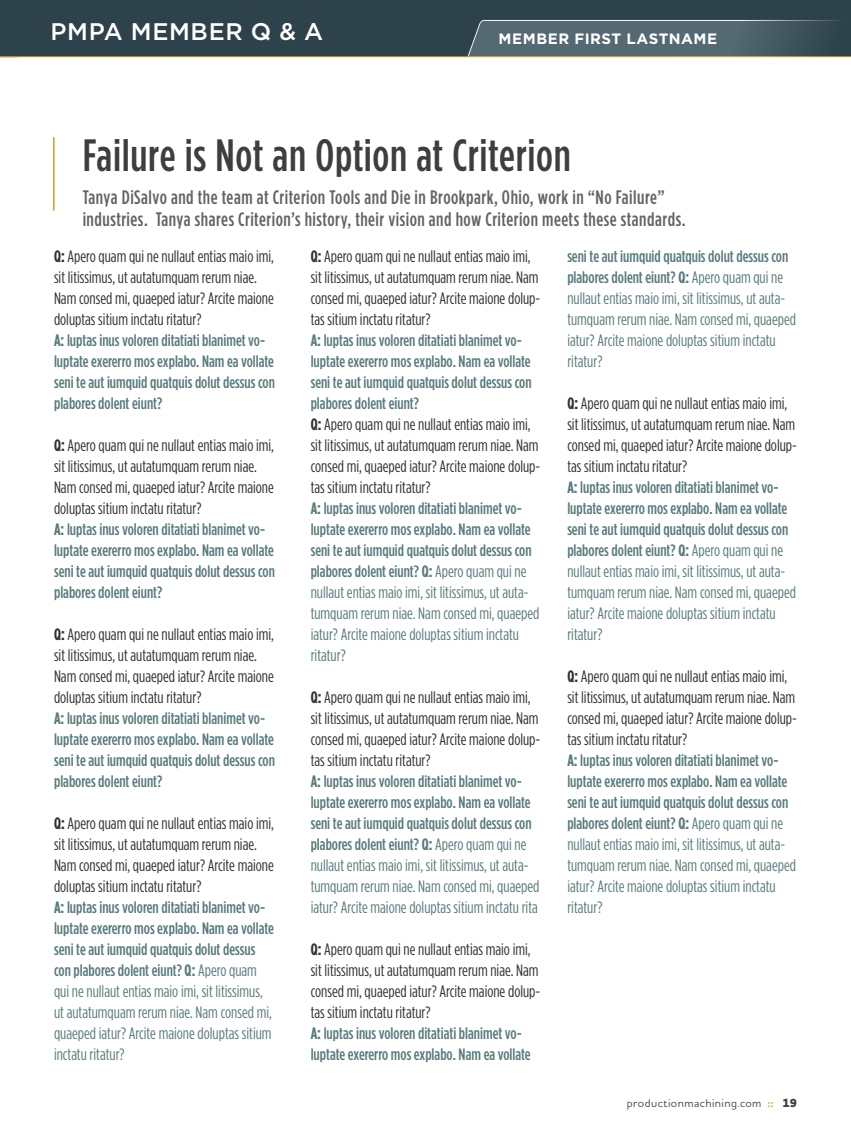
<style>
.page{position:relative;width:851px;height:1134px;background:#fff}
.page>*{position:absolute;margin:0;border:0;box-sizing:border-box;transform-origin:0 0}
._01_TItle_-_Short{font:500 45.3px "Gotham Condensed";letter-spacing:.015em;color:#3e3e3f}
._00_Header__Article{font:500 24px "Gotham";letter-spacing:.03em;color:#fff}
.t1{font:500 19.5px/22.5px "Gotham Condensed";letter-spacing:.025em;color:#636366}
.QA-ANSWER{font:16.5px/21px "Gotham Condensed";color:#587a7b}
.QA-QUESTION{font:16.5px/21px "Gotham Condensed";color:#312f30}
.QA-ANSWER-2{font:500 16.5px/21px "Gotham Condensed";color:#587a7b}
.QA-QUESTION-2{font:16.5px/21px "Gotham Condensed";color:#587a7b}
.QA-ANSWER-3{font:16.5px/21px "Gotham Condensed";color:#312f30}
._00_Header__Article-2{font:700 15px "Gotham";letter-spacing:.035em;color:#fff}
.t2{font:500 11.25px "Houschka Pro";letter-spacing:.04em;color:#454647}
.s1{font-weight:700}
.s2{font-weight:500}
.s3{font-weight:700;font-size:10.5px;color:#cf9b2a}
.s4{font-weight:800;font-size:12px;color:#3e3e3f}
</style>
<div class="page">
<div style="left:0;top:0;width:5px;height:57px;background:#2e424c"></div>
<svg style="left:0;top:57px;width:24px;height:1px"></svg>
<div style="left:1px;top:0;width:849px;height:57px;background:#2e424c"></div>
<svg style="left:466px;top:20px;width:381px;height:38px"></svg>
<hr style="left:0;top:56px;width:850px;height:1px;background:#cf9b2a">
<hr style="left:53px;top:137px;width:2px;height:74px;background:#cf9b2a">
<p class="_00_Header__Article" style="left:51px;top:16px;width:274px">PMPA MEMBER Q &amp; A</p>
<p class="_00_Header__Article-2" style="left:498px;top:29px;width:220px">MEMBER FIRST LASTNAME</p>
<p class="_01_TItle_-_Short" style="left:83px;top:129px;width:489px">Failure is Not an Option at Criterion</p>
<p class="t1" style="left:83px;top:186px;width:604px">Tanya DiSalvo and the team at Criterion Tools and Die in Brookpark, Ohio, work in “No Failure” industries. Tanya shares Criterion’s history, their vision and how Criterion meets these standards.</p>
<p class="QA-QUESTION" style="left:310px;top:245px;width:231px"><span class="s1">Q:</span> Apero quam qui ne nullaut entias maio imi, sit litissimus, ut autatumquam rerum niae. Nam consed mi, quaeped iatur? Arcite maione dolup&shy;tas sitium inctatu ritatur?</p>
<p class="QA-ANSWER-2" style="left:310px;top:329px;width:222px"><span class="s1">A:</span> luptas inus voloren ditatiati blanimet vo&shy;luptate exererro mos explabo. Nam ea vollate seni te aut iumquid quatquis dolut dessus con plabores dolent eiunt?</p>
<p class="QA-QUESTION" style="left:310px;top:413px;width:231px"><span class="s1">Q:</span> Apero quam qui ne nullaut entias maio imi, sit litissimus, ut autatumquam rerum niae. Nam consed mi, quaeped iatur? Arcite maione dolup&shy;tas sitium inctatu ritatur?</p>
<p class="QA-ANSWER" style="left:310px;top:497px;width:230px"><span class="s1">A:</span> <span class="s2">luptas inus voloren ditatiati blanimet vo&shy;luptate exererro mos explabo. Nam ea vollate seni te aut iumquid quatquis dolut dessus con plabores dolent eiunt?</span> <span class="s1">Q:</span> Apero quam qui ne nullaut entias maio imi, sit litissimus, ut auta&shy;tumquam rerum niae. Nam consed mi, quaeped iatur? Arcite maione doluptas sitium inctatu ritatur?</p>
<p class="QA-QUESTION" style="left:310px;top:686px;width:231px"><span class="s1">Q:</span> Apero quam qui ne nullaut entias maio imi, sit litissimus, ut autatumquam rerum niae. Nam consed mi, quaeped iatur? Arcite maione dolup&shy;tas sitium inctatu ritatur?</p>
<p class="QA-ANSWER" style="left:310px;top:770px;width:230px"><span class="s1">A:</span> <span class="s2">luptas inus voloren ditatiati blanimet vo&shy;luptate exererro mos explabo. Nam ea vollate seni te aut iumquid quatquis dolut dessus con plabores dolent eiunt?</span> <span class="s1">Q:</span> Apero quam qui ne nullaut entias maio imi, sit litissimus, ut auta&shy;tumquam rerum niae. Nam consed mi, quaeped iatur? Arcite maione doluptas sitium inctatu rita</p>
<p class="QA-QUESTION" style="left:310px;top:938px;width:231px"><span class="s1">Q:</span> Apero quam qui ne nullaut entias maio imi, sit litissimus, ut autatumquam rerum niae. Nam consed mi, quaeped iatur? Arcite maione dolup&shy;tas sitium inctatu ritatur?</p>
<p class="QA-ANSWER-2" style="left:310px;top:1022px;width:221px"><span class="s1">A:</span> luptas inus voloren ditatiati blanimet vo&shy;luptate exererro mos explabo. Nam ea vollate</p>
<p class="QA-QUESTION" style="left:54px;top:245px;width:221px"><span class="s1">Q:</span> Apero quam qui ne nullaut entias maio imi, sit litissimus, ut autatumquam rerum niae.<br>Nam consed mi, quaeped iatur? Arcite maione doluptas sitium inctatu ritatur?</p>
<p class="QA-ANSWER-2" style="left:54px;top:329px;width:222px"><span class="s1">A:</span> luptas inus voloren ditatiati blanimet vo&shy;luptate exererro mos explabo. Nam ea vollate seni te aut iumquid quatquis dolut dessus con plabores dolent eiunt?</p>
<p class="QA-QUESTION" style="left:54px;top:434px;width:221px"><span class="s1">Q:</span> Apero quam qui ne nullaut entias maio imi, sit litissimus, ut autatumquam rerum niae.<br>Nam consed mi, quaeped iatur? Arcite maione doluptas sitium inctatu ritatur?</p>
<p class="QA-ANSWER-2" style="left:54px;top:518px;width:222px"><span class="s1">A:</span> luptas inus voloren ditatiati blanimet vo&shy;luptate exererro mos explabo. Nam ea vollate seni te aut iumquid quatquis dolut dessus con plabores dolent eiunt?</p>
<p class="QA-ANSWER-3" style="left:54px;top:623px;width:221px"><span class="s1">Q:</span> Apero quam qui ne nullaut entias maio imi, sit litissimus, ut autatumquam rerum niae.<br>Nam consed mi, quaeped iatur? Arcite maione doluptas sitium inctatu ritatur?</p>
<p class="QA-ANSWER-2" style="left:54px;top:707px;width:222px"><span class="s1">A:</span> luptas inus voloren ditatiati blanimet vo&shy;luptate exererro mos explabo. Nam ea vollate seni te aut iumquid quatquis dolut dessus con plabores dolent eiunt?</p>
<p class="QA-QUESTION" style="left:54px;top:812px;width:221px"><span class="s1">Q:</span> Apero quam qui ne nullaut entias maio imi, sit litissimus, ut autatumquam rerum niae.<br>Nam consed mi, quaeped iatur? Arcite maione doluptas sitium inctatu ritatur?</p>
<p class="QA-QUESTION-2" style="left:54px;top:896px;width:221px"><span class="s1">A:</span> <span class="s2">luptas inus voloren ditatiati blanimet vo&shy;luptate exererro mos explabo. Nam ea vollate seni te aut iumquid quatquis dolut dessus con plabores dolent eiunt?</span> <span class="s1">Q:</span> Apero quam qui ne nullaut entias maio imi, sit litissimus, ut autatumquam rerum niae. Nam consed mi, quaeped iatur? Arcite maione doluptas sitium inctatu ritatur?</p>
<p class="QA-ANSWER" style="left:567px;top:245px;width:230px"><span class="s2">seni te aut iumquid quatquis dolut dessus con plabores dolent eiunt?</span> <span class="s1">Q:</span> Apero quam qui ne nullaut entias maio imi, sit litissimus, ut auta&shy;tumquam rerum niae. Nam consed mi, quaeped iatur? Arcite maione doluptas sitium inctatu ritatur?</p>
<p class="QA-QUESTION" style="left:567px;top:392px;width:231px"><span class="s1">Q:</span> Apero quam qui ne nullaut entias maio imi, sit litissimus, ut autatumquam rerum niae. Nam consed mi, quaeped iatur? Arcite maione dolup&shy;tas sitium inctatu ritatur?</p>
<p class="QA-ANSWER" style="left:567px;top:476px;width:230px"><span class="s1">A:</span> <span class="s2">luptas inus voloren ditatiati blanimet vo&shy;luptate exererro mos explabo. Nam ea vollate seni te aut iumquid quatquis dolut dessus con plabores dolent eiunt?</span> <span class="s1">Q:</span> Apero quam qui ne nullaut entias maio imi, sit litissimus, ut auta&shy;tumquam rerum niae. Nam consed mi, quaeped iatur? Arcite maione doluptas sitium inctatu ritatur?</p>
<p class="QA-QUESTION" style="left:567px;top:665px;width:231px"><span class="s1">Q:</span> Apero quam qui ne nullaut entias maio imi, sit litissimus, ut autatumquam rerum niae. Nam consed mi, quaeped iatur? Arcite maione dolup&shy;tas sitium inctatu ritatur?</p>
<p class="QA-ANSWER" style="left:567px;top:749px;width:230px"><span class="s1">A:</span> <span class="s2">luptas inus voloren ditatiati blanimet vo&shy;luptate exererro mos explabo. Nam ea vollate seni te aut iumquid quatquis dolut dessus con plabores dolent eiunt?</span> <span class="s1">Q:</span> Apero quam qui ne nullaut entias maio imi, sit litissimus, ut auta&shy;tumquam rerum niae. Nam consed mi, quaeped iatur? Arcite maione doluptas sitium inctatu ritatur?</p>
<p class="t2" style="left:627px;top:1096px;width:171px">productionmachining.com <span class="s3">::</span> <span class="s4">19</span></p>
</div>
